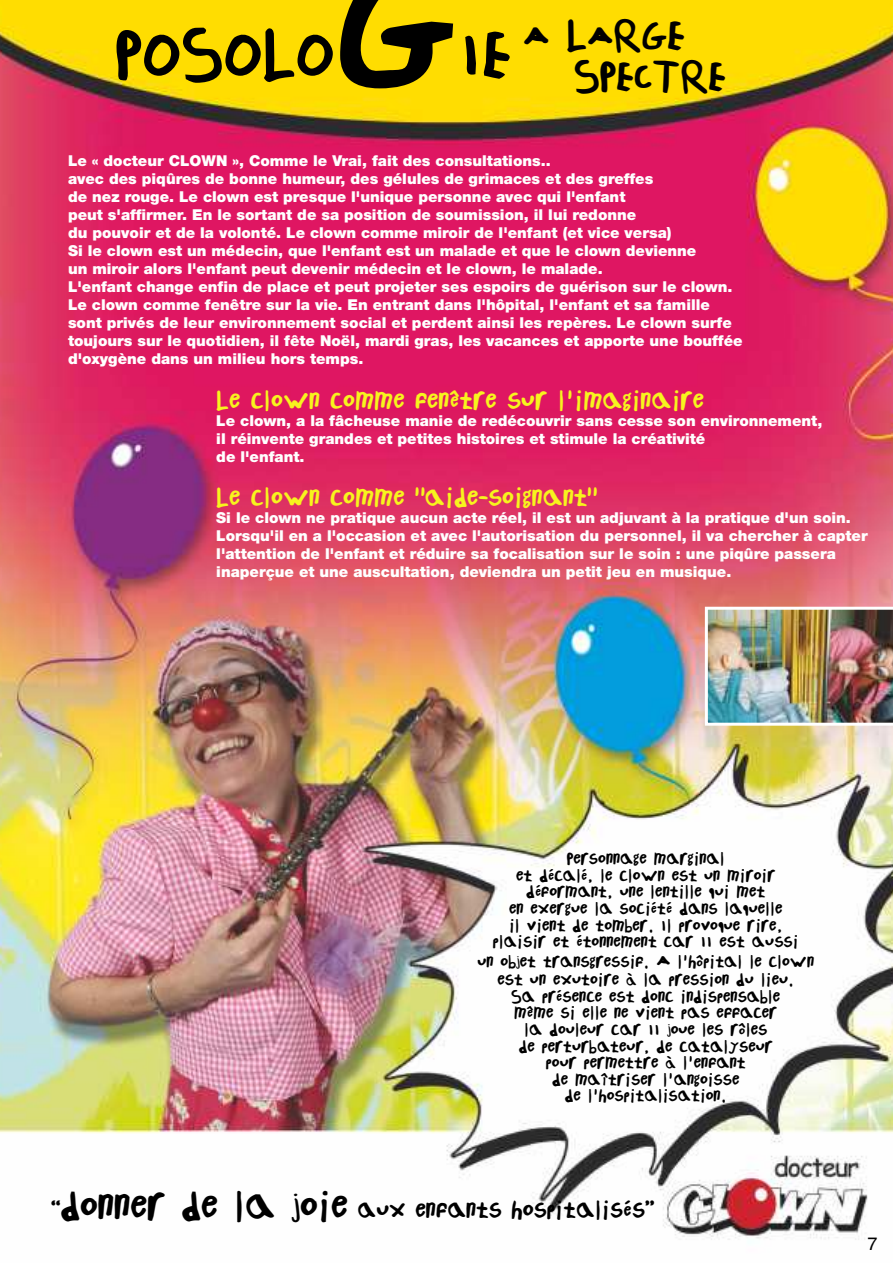
<style>
.page{position:relative;width:893px;height:1263px;background:#fff}
.page>*{position:absolute;margin:0;border:0;box-sizing:border-box;transform-origin:0 0}
.t1{font:161.55px "Childs Play";color:#000}
.t2{font:55.2px "Childs Play";color:#000}
.t3{font:33.9px/40.7px "Childs Play";color:#000}
.t4{font:21px "Childs Play";color:#f7f41e}
.t5{font:19.5px "Childs Play";color:#000}
.t6{font:18px "Helvetica";color:#000}
.t7{font:900 15px/18px "Helvetica Neue";color:#fff}
.t8{font:13.8px/16.5px "Childs Play";color:#000;text-align:center}
.s1{font-size:18px}
.s2{font-size:31.5px}
</style>
<div class="page">
<img style="left:0;top:0;width:893px;height:1240px">
<img style="left:705px;top:607px;width:188px;height:119px">
<h1 class="t1" style="left:334px;top:-66px;width:126px">G</h1>
<h2 class="t2" style="left:115px;top:25px;width:221px">POSOLO</h2>
<h2 class="t2" style="left:459px;top:25px;width:54px">IE</h2>
<h3 class="t3" style="left:574px;top:15px;width:154px;text-indent:-51px">A LARGE<br>SPECTRE</h3>
<p class="t7" style="left:68px;top:153px;width:676px">Le « docteur CLOWN », Comme le Vrai, fait des consultations..<br>avec des piqûres de bonne humeur, des gélules de grimaces et des greffes<br>de nez rouge. Le clown est presque l'unique personne avec qui l'enfant<br>peut s'affirmer. En le sortant de sa position de soumission, il lui redonne<br>du pouvoir et de la volonté. Le clown comme miroir de l'enfant (et vice versa)<br>Si le clown est un médecin, que l'enfant est un malade et que le clown devienne<br>un miroir alors l'enfant peut devenir médecin et le clown, le malade.<br>L'enfant change enfin de place et peut projeter ses espoirs de guérison sur le clown.<br>Le clown comme fenêtre sur la vie. En entrant dans l'hôpital, l'enfant et sa famille sont privés de leur environnement social et perdent ainsi les repères. Le clown surfe toujours sur le quotidien, il fête Noël, mardi gras, les vacances et apporte une bouffée d'oxygène dans un milieu hors temps.</p>
<h3 class="t4" style="left:216px;top:389px;width:489px">Le clown comme fenêtre sur l'imaginaire</h3>
<p class="t7" style="left:216px;top:413px;width:607px">Le clown, a la fâcheuse manie de redécouvrir sans cesse son environnement, il réinvente grandes et petites histoires et stimule la créativité<br>de l'enfant.</p>
<h3 class="t4" style="left:216px;top:486px;width:382px">Le clown comme "aide-soignant"</h3>
<p class="t7" style="left:216px;top:510px;width:653px">Si le clown ne pratique aucun acte réel, il est un adjuvant à la pratique d'un soin.<br>Lorsqu'il en a l'occasion et avec l'autorisation du personnel, il va chercher à capter l'attention de l'enfant et réduire sa focalisation sur le soin : une piqûre passera inaperçue et une auscultation, deviendra un petit jeu en musique.</p>
<p class="t8" style="left:493px;top:850px;width:307px">Personnage marginal<br>et décalé, le clown est un miroir déformant, une lentille qui met<br>en exergue la société dans laquelle<br>il vient de tomber. Il provoque rire, plaisir et étonnement car II est aussi</p>
<p class="t8" style="left:477px;top:952px;width:338px;line-height:18.3px">un objet transgressif. <span class="s1">A</span> l'hôpital le clown est un exutoire à la pression du lieu.</p>
<p class="t8" style="left:511px;top:988px;width:271px">Sa présence est donc indispensable même si elle ne vient pas effacer la douleur car II joue les rôles<br>de perturbateur, de catalyseur pour permettre à l'enfant<br>de maîtriser l'angoisse<br>de l'hospitalisation.</p>
<h3 class="t5" style="left:51px;top:1199px;width:605px">“<span class="s2">donner de la joie</span> aux enfants hospitalisés”</h3>
<p class="t6" style="left:867px;top:1237px;width:12px">7</p>
</div>
